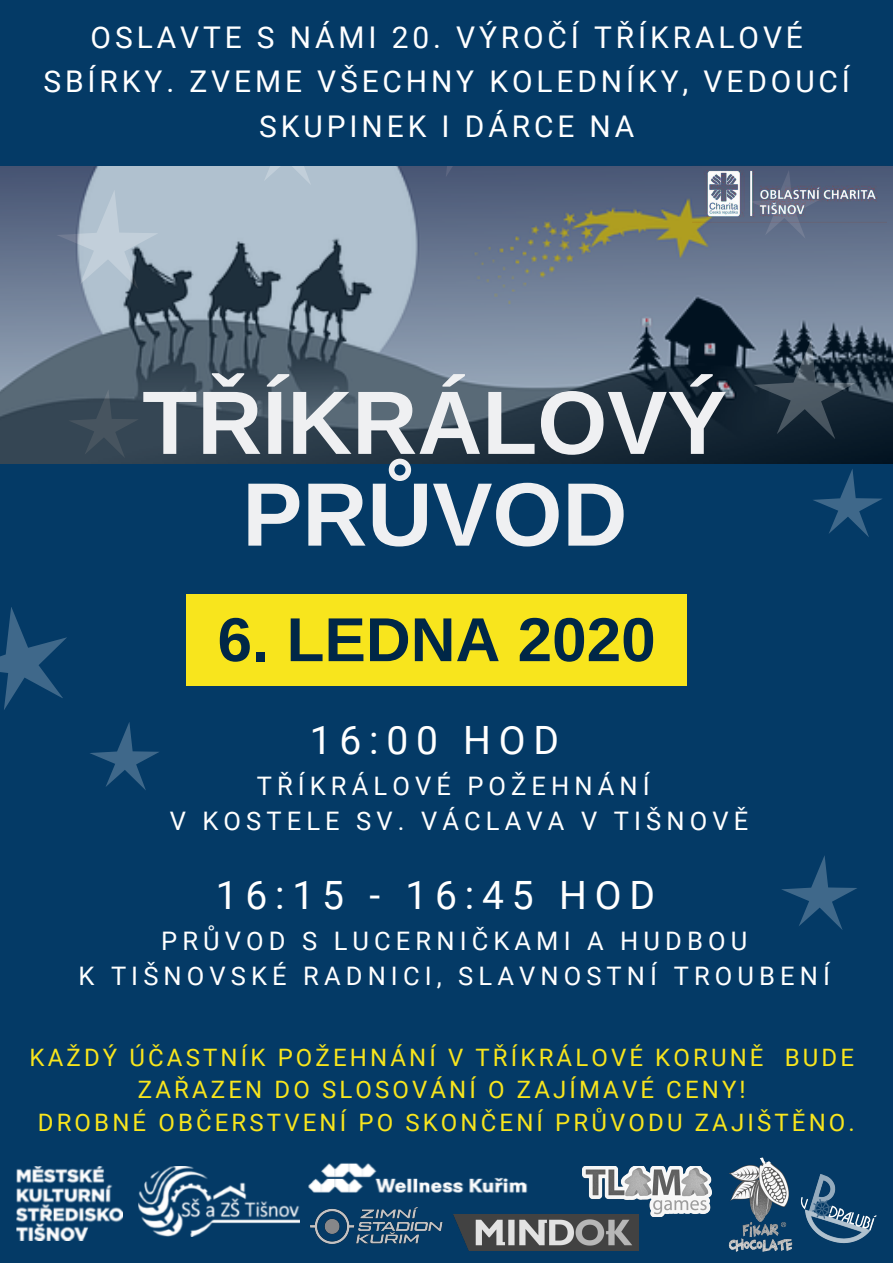
<style>
.page{position:relative;width:893px;height:1263px;background:#043a66}
.page>*{position:absolute;margin:0;border:0;box-sizing:border-box;transform-origin:0 0}
.t1{font:700 90.07px/91.7px "Arimo";color:#eff0f2;text-align:center}
.t2{font:700 62.03px "Arimo";color:#002747}
.t3{font:39px "Roboto";letter-spacing:.2em;color:#fff}
.t4{font:29.92px/44.3px "Roboto";letter-spacing:.13em;color:#fff;text-align:center}
.t5{font:25.5px/35.5px "Roboto";letter-spacing:.2em;color:#fff;text-align:center}
.t6{font:24px/32.5px "Roboto";letter-spacing:.13em;color:#f8e51d;text-align:center}
</style>
<div class="page">
<svg style="left:0;top:607px;width:67px;height:103px"></svg>
<svg style="left:90px;top:722px;width:69px;height:68px"></svg>
<svg style="left:781px;top:856px;width:76px;height:74px"></svg>
<img style="left:0;top:166px;width:893px;height:298px">
<svg style="left:753px;top:340px;width:102px;height:99px;background:#32414f"></svg>
<svg style="left:813px;top:469px;width:69px;height:68px"></svg>
<div style="left:186px;top:594px;width:501px;height:92px;background:#f8e51d"></div>
<img style="left:693px;top:166px;width:193px;height:56px">
<img style="left:138px;top:1166px;width:162px;height:70px">
<img style="left:17px;top:1167px;width:105px;height:74px">
<img style="left:308px;top:1163px;width:220px;height:30px">
<img style="left:574px;top:1222px;width:65px;height:29px">
<img style="left:792px;top:1174px;width:85px;height:71px">
<img style="left:453px;top:1214px;width:185px;height:36px">
<img style="left:309px;top:1207px;width:134px;height:37px">
<img style="left:728px;top:1157px;width:64px;height:94px">
<img style="left:583px;top:1166px;width:128px;height:50px">
<p class="t4" style="left:43px;top:16px;width:808px">OSLAVTE S NÁMI 20. VÝROČÍ TŘÍKRALOVÉ<br>SBÍRKY. ZVEME VŠECHNY KOLEDNÍKY, VEDOUCÍ<br>SKUPINEK I DÁRCE NA</p>
<h1 class="t1" style="left:142px;top:377px;width:586px">TŘÍKRÁLOVÝ<br>PRŮVOD</h1>
<h2 class="t2" style="left:217px;top:605px;width:439px">6. LEDNA 2020</h2>
<h3 class="t3" style="left:310px;top:718px;width:251px">16:00 HOD</h3>
<p class="t5" style="left:170px;top:768px;width:580px">TŘÍKRÁLOVÉ POŽEHNÁNÍ<br>V KOSTELE SV. VÁCLAVA V TIŠNOVĚ</p>
<h3 class="t3" style="left:216px;top:873px;width:440px">16:15 - 16:45 HOD</h3>
<p class="t5" style="left:78px;top:923px;width:753px">PRŮVOD S LUCERNIČKAMI A HUDBOU<br>K TIŠNOVSKÉ RADNICI, SLAVNOSTNÍ TROUBENÍ</p>
<p class="t6" style="left:30px;top:1041px;width:826px">KAŽDÝ ÚČASTNÍK POŽEHNÁNÍ V TŘÍKRÁLOVÉ KORUNĚ BUDE<br>ZAŘAZEN DO SLOSOVÁNÍ O ZAJÍMAVÉ CENY!<br>DROBNÉ OBČERSTVENÍ PO SKONČENÍ PRŮVODU ZAJIŠTĚNO.</p>
</div>
